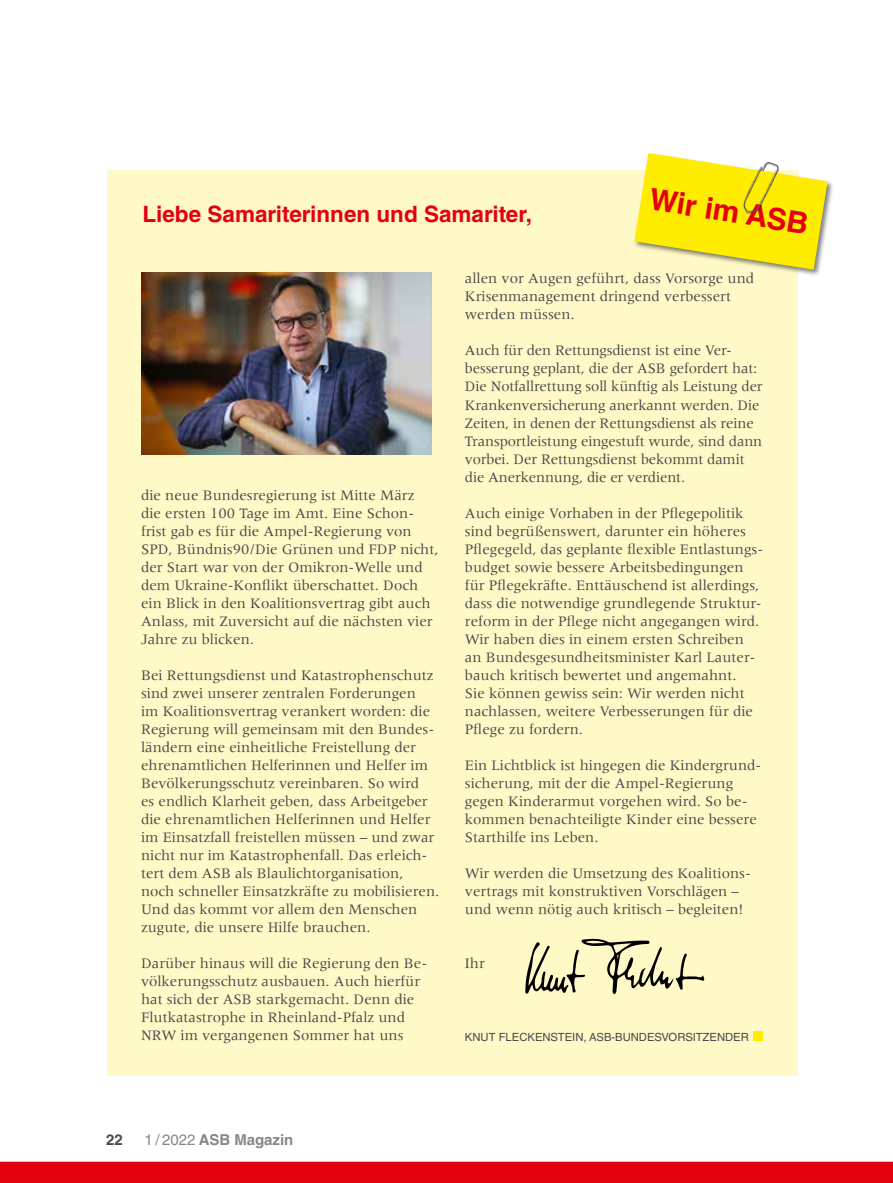
<style>
.page{position:relative;width:893px;height:1183px;background:#fff}
.page>*{position:absolute;margin:0;border:0;box-sizing:border-box;transform-origin:0 0}
.t1{font:700 30px "Helvetica LT Std";color:#e3000f}
.t2{font:700 22.5px "Helvetica LT Std";color:#e3000f}
.t3{font:15px/18px "Meridien LT Std";color:#494948}
.t4{font:700 15px "Helvetica LT Std";color:#878786}
.t5{font:700 15px "Helvetica LT Std";color:#494948}
.t6{font:11.25px "Helvetica LT Std";color:#494948}
.s1{font-weight:400}
</style>
<div class="page">
<div style="left:107px;top:170px;width:690px;height:905px;background:#fff9c7"></div>
<div style="left:753px;top:1031px;width:10px;height:9px;background:#ffed00"></div>
<svg style="left:525px;top:938px;width:179px;height:55px"></svg>
<img style="left:141px;top:272px;width:291px;height:183px">
<div style="left:633px;top:151px;width:202px;height:126px;background:#000;opacity:.5"></div>
<svg style="left:634px;top:153px;width:194px;height:116px"></svg>
<img style="left:735px;top:151px;width:49px;height:76px">
<hr style="left:892px;top:170px;width:1px;height:213px;background:#e3e3e3">
<hr style="left:892px;top:869px;width:1px;height:206px;background:#e3e3e3">
<div style="left:0;top:1161px;width:893px;height:21px;background:#e3000f"></div>
<h2 class="t2" style="left:142px;top:201px;width:391px">Liebe Samariterinnen und Samariter,</h2>
<h1 class="t1" style="left:653px;top:180px;width:162px;rotate:9deg">Wir im ASB</h1>
<p class="t3" style="left:141px;top:485px;width:299px">die neue Bundesregierung ist Mitte März<br>die ersten 100 Tage im Amt. Eine Schon&shy;frist gab es für die Ampel-Regierung von SPD, Bündnis90/Die Grünen und FDP nicht, der Start war von der Omikron-Welle und dem Ukraine-Konflikt überschattet. Doch ein Blick in den Koalitionsvertrag gibt auch Anlass, mit Zuversicht auf die nächsten vier Jahre zu blicken.</p>
<p class="t3" style="left:141px;top:665px;width:300px">Bei Rettungsdienst und Katastrophenschutz sind zwei unserer zentralen Forderungen<br>im Koalitionsvertrag verankert worden: die Regierung will gemeinsam mit den Bundes&shy;ländern eine einheitliche Freistellung der ehrenamtlichen Helferinnen und Helfer im Bevölkerungsschutz vereinbaren. So wird<br>es endlich Klarheit geben, dass Arbeitgeber die ehrenamtlichen Helferinnen und Helfer im Einsatzfall freistellen müssen – und zwar nicht nur im Katastrophenfall. Das erleich&shy;tert dem ASB als Blaulichtorganisation, noch schneller Einsatzkräfte zu mobilisieren.<br>Und das kommt vor allem den Menschen zugute, die unsere Hilfe brauchen.</p>
<p class="t3" style="left:141px;top:953px;width:288px">Darüber hinaus will die Regierung den Be&shy;völkerungsschutz ausbauen. Auch hierfür hat sich der ASB starkgemacht. Denn die Flutkatastrophe in Rheinland-Pfalz und NRW im vergangenen Sommer hat uns</p>
<p class="t3" style="left:465px;top:269px;width:291px">allen vor Augen geführt, dass Vorsorge und<br>Krisenmanagement dringend verbessert werden müssen.</p>
<p class="t3" style="left:465px;top:341px;width:299px">Auch für den Rettungsdienst ist eine Ver&shy;besserung geplant, die der ASB gefordert hat:<br>Die Notfallrettung soll künftig als Leistung der Krankenversicherung anerkannt werden. Die Zeiten, in denen der Rettungsdienst als reine Transportleistung eingestuft wurde, sind dann vorbei. Der Rettungsdienst bekommt damit die Anerkennung, die er verdient.</p>
<p class="t3" style="left:465px;top:503px;width:300px">Auch einige Vorhaben in der Pflegepolitik sind begrüßenswert, darunter ein höheres Pflegegeld, das geplante flexible Entlastungs&shy;budget sowie bessere Arbeitsbedingungen für Pflegekräfte. Enttäuschend ist allerdings, dass die notwendige grundlegende Struktur&shy;reform in der Pflege nicht angegangen wird.<br>Wir haben dies in einem ersten Schreiben an Bundesgesundheitsminister Karl Lauter&shy;bauch kritisch bewertet und angemahnt.<br>Sie können gewiss sein: Wir werden nicht nachlassen, weitere Verbesserungen für die Pflege zu fordern.</p>
<p class="t3" style="left:465px;top:755px;width:298px">Ein Lichtblick ist hingegen die Kindergrund&shy;sicherung, mit der die Ampel-Regierung gegen Kinderarmut vorgehen wird. So be&shy;kommen benachteiligte Kinder eine bessere Starthilfe ins Leben.</p>
<p class="t3" style="left:465px;top:863px;width:287px">Wir werden die Umsetzung des Koalitions&shy;vertrags mit konstruktiven Vorschlägen – und wenn nötig auch kritisch – begleiten!</p>
<p class="t3" style="left:465px;top:953px;width:21px">Ihr</p>
<p class="t6" style="left:465px;top:1030px;width:285px">KNUT FLECKENSTEIN, ASB-BUNDESVORSITZENDER</p>
<p class="t5" style="left:106px;top:1130px;width:18px">22</p>
<p class="t4" style="left:145px;top:1130px;width:150px"><span class="s1">1 / 2022</span> ASB Magazin</p>
</div>
